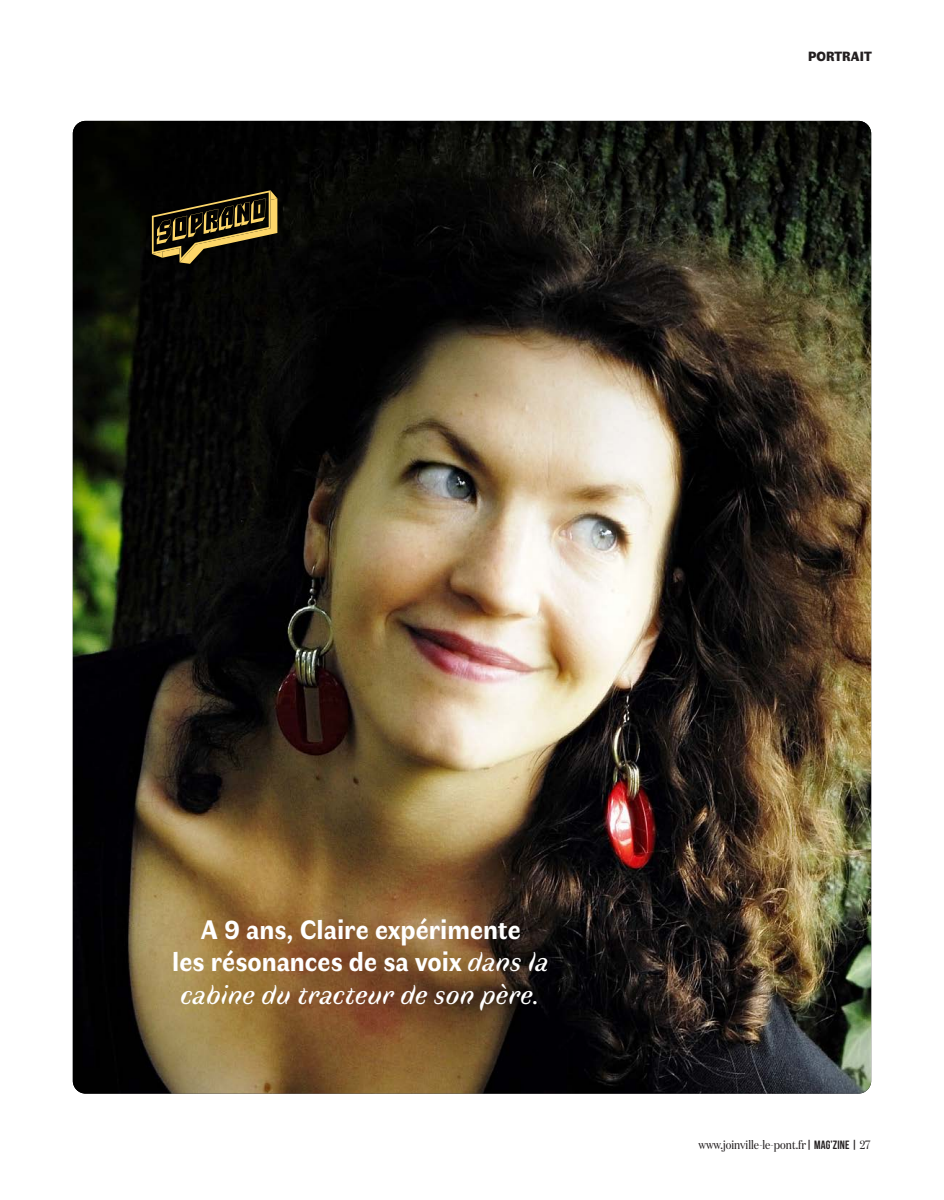
<style>
.page{position:relative;width:944px;height:1200px;background:#fff}
.page>*{position:absolute;margin:0;border:0;box-sizing:border-box;transform-origin:0 0}
.t1{font:700 27px/32.4px "Faune Text";color:#fff;text-align:center}
.t2{font:900 13.5px "Faune Display";color:#231f20}
.t3{font:12px "Domaine Disp Nar";color:#231f20}
.s1{font-weight:400;font-style:italic}
.s2{font-family:"Bebas Neue"}
</style>
<div class="page">
<img style="left:73px;top:121px;width:798px;height:972px">
<svg style="left:152px;top:190px;width:125px;height:74px"></svg>
<p class="t2" style="left:808px;top:46px;width:65px">PORTRAIT</p>
<p class="t1" style="left:172px;top:911px;width:379px">A 9 ans, Claire expérimente<br>les résonances de sa voix <span class="s1">dans la cabine du tracteur de son père.</span></p>
<p class="t3" style="left:698px;top:1136px;width:174px">www.joinville-le-pont.fr<span class="s2">| MAG’ZINE |</span> 27</p>
</div>
